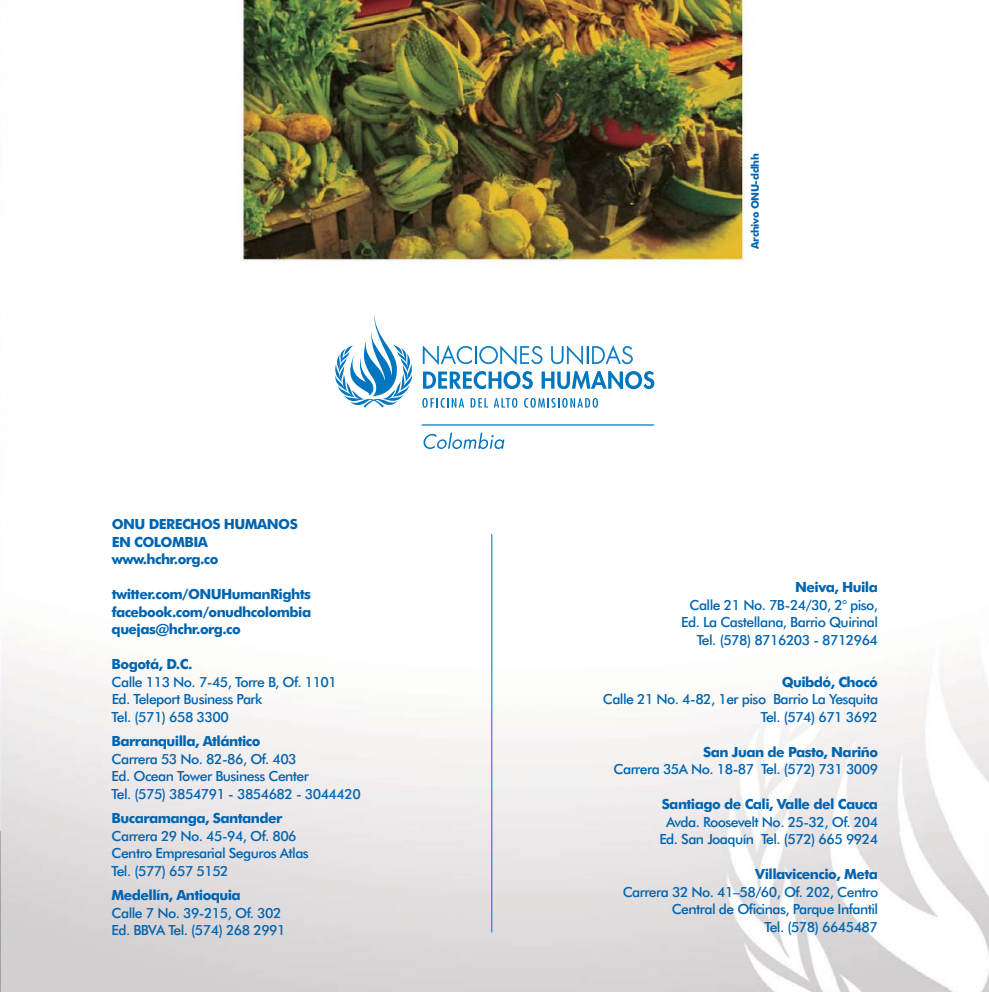
<style>
.page{position:relative;width:989px;height:992px;background:#fff}
.page>*{position:absolute;margin:0;border:0;box-sizing:border-box;transform-origin:0 0}
.t1{font:500 14px/17.5px "Futura BT";letter-spacing:-.04em;color:#0064b1}
.t2{font:700 14px/17.5px "Futura BT";letter-spacing:-.04em;color:#0064b1}
.t3{font:700 10.5px "Futura BT";letter-spacing:-.04em;color:#0064b1}
</style>
<div class="page">
<img style="left:0;top:0;width:989px;height:992px">
<svg style="left:423px;top:433px;width:81px;height:16px"></svg>
<hr style="left:421px;top:424px;width:233px;height:2px;background:#0076c0">
<svg style="left:335px;top:316px;width:78px;height:92px"></svg>
<svg style="left:423px;top:345px;width:119px;height:20px"></svg>
<svg style="left:551px;top:345px;width:81px;height:20px"></svg>
<svg style="left:423px;top:371px;width:110px;height:18px"></svg>
<svg style="left:541px;top:371px;width:113px;height:18px"></svg>
<svg style="left:422px;top:398px;width:42px;height:10px"></svg>
<svg style="left:470px;top:398px;width:47px;height:10px"></svg>
<svg style="left:524px;top:398px;width:74px;height:10px"></svg>
<hr style="left:491px;top:534px;width:1px;height:398px;background:#0071b7">
<p class="t2" style="left:112px;top:517px;width:188px">ONU DERECHOS HUMANOS<br>EN COLOMBIA www.hchr.org.co</p>
<p class="t2" style="left:112px;top:587px;width:201px;text-align:justify">twitter.com/ONUHumanRights facebook.com/onudhcolombia quejas@hchr.org.co</p>
<p class="t2" style="left:112px;top:657px;width:82px">Bogotá, D.C.</p>
<p class="t1" style="left:112px;top:674px;width:227px">Calle 113 No. 7-45, Torre B, Of. 1101<br>Ed. Teleport Business Park<br>Tel. (571) 658 3300</p>
<p class="t2" style="left:112px;top:734px;width:150px">Barranquilla, Atlántico</p>
<p class="t1" style="left:112px;top:751px;width:251px">Carrera 53 No. 82-86, Of. 403<br>Ed. Ocean Tower Business Center<br>Tel. (575) 3854791 - 3854682 - 3044420</p>
<p class="t2" style="left:112px;top:811px;width:172px">Bucaramanga, Santander</p>
<p class="t1" style="left:112px;top:828px;width:199px">Carrera 29 No. 45-94, Of. 806<br>Centro Empresarial Seguros Atlas<br>Tel. (577) 657 5152</p>
<p class="t2" style="left:112px;top:888px;width:131px">Medellín, Antioquia</p>
<p class="t1" style="left:112px;top:905px;width:175px">Calle 7 No. 39-215, Of. 302<br>Ed. BBVA Tel. (574) 268 2991</p>
<p class="t3" style="left:750px;top:249px;width:97px;rotate:-90deg">Archivo ONU-ddhh</p>
<p class="t2" style="left:795px;top:580px;width:84px">Neiva, Huila</p>
<p class="t1" style="left:681px;top:597px;width:198px;text-align:right">Calle 21 No. 7B-24/30, 2° piso,<br>Ed. La Castellana, Barrio Quirinal<br>Tel. (578) 8716203 - 8712964</p>
<p class="t2" style="left:781px;top:674px;width:98px">Quibdó, Chocó</p>
<p class="t1" style="left:603px;top:692px;width:277px;text-align:right">Calle 21 No. 4-82, 1er piso Barrio La Yesquita<br>Tel. (574) 671 3692</p>
<p class="t2" style="left:703px;top:744px;width:176px">San Juan de Pasto, Nariño</p>
<p class="t1" style="left:613px;top:762px;width:266px">Carrera 35A No. 18-87 Tel. (572) 731 3009</p>
<p class="t2" style="left:661px;top:797px;width:218px">Santiago de Cali, Valle del Cauca</p>
<p class="t1" style="left:659px;top:814px;width:220px;text-align:center">Avda. Roosevelt No. 25-32, Of. 204<br>Ed. San Joaquín Tel. (572) 665 9924</p>
<p class="t2" style="left:755px;top:867px;width:124px">Villavicencio, Meta</p>
<p class="t1" style="left:622px;top:884px;width:257px;text-align:right">Carrera 32 No. 41–58/60, Of. 202, Centro<br>Central de Oficinas, Parque Infantil<br>Tel. (578) 6645487</p>
</div>
